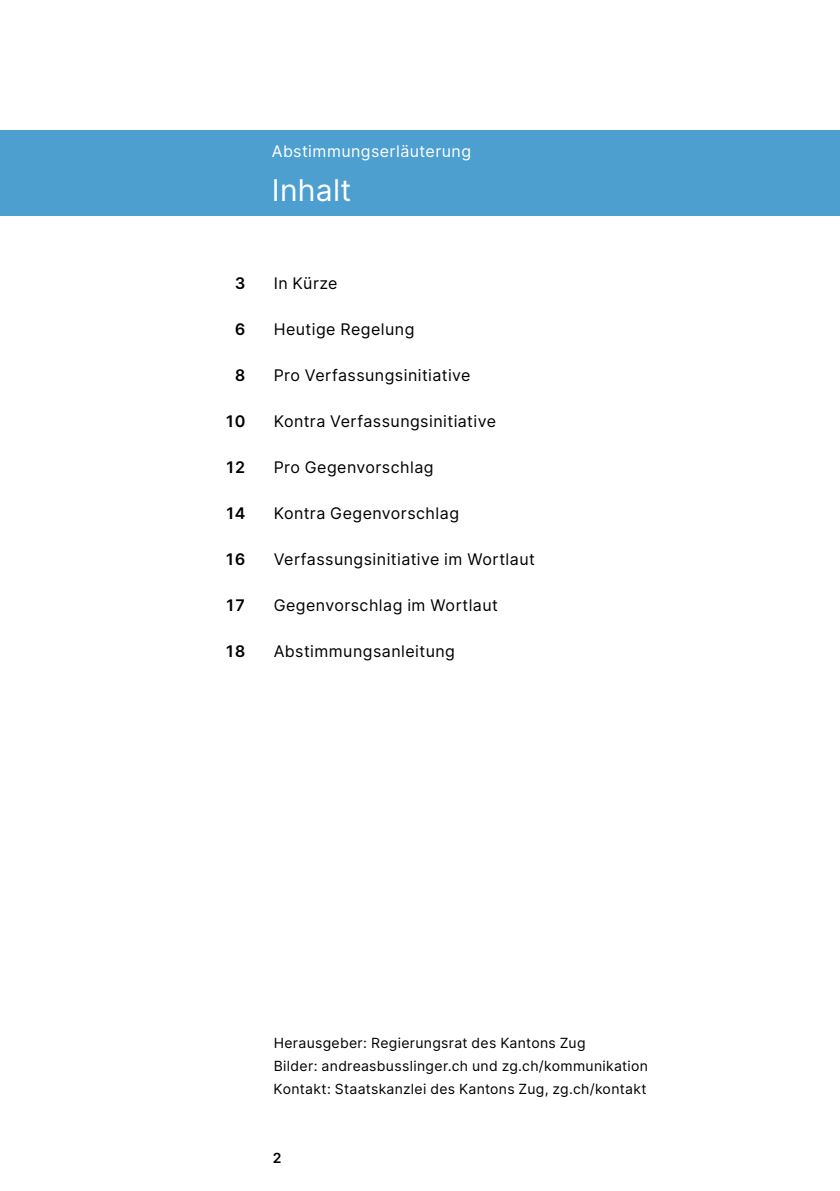
<style>
.page{position:relative;width:840px;height:1191px;background:#fff}
.page>*{position:absolute;margin:0;border:0;box-sizing:border-box;transform-origin:0 0}
.Titel{font:30px "Inter";letter-spacing:.01em;color:#fff}
.Inhaltsverzeichnis{font:16px "Inter";letter-spacing:.03em;color:#000}
.Untertitel{font:16px "Inter";letter-spacing:.03em;color:#fff}
.Inhaltsverzeichnis-2{font:600 16px "Inter";letter-spacing:-.04em;color:#000}
.Impressum{font:14px "Inter";letter-spacing:.025em;color:#000}
.t1{font:600 14px "Inter";color:#000}
</style>
<div class="page">
<div style="left:0;top:130px;width:839px;height:85px;background:#4d9fcf"></div>
<p class="Untertitel" style="left:271px;top:139px;width:201px">Abstimmungserläuterung</p>
<p class="Titel" style="left:271px;top:168px;width:81px">Inhalt</p>
<p class="Inhaltsverzeichnis-2" style="left:234px;top:271px;width:12px">3</p>
<p class="Inhaltsverzeichnis" style="left:273px;top:272px;width:65px">In Kürze</p>
<p class="Inhaltsverzeichnis-2" style="left:234px;top:317px;width:12px">6</p>
<p class="Inhaltsverzeichnis" style="left:273px;top:318px;width:142px">Heutige Regelung</p>
<p class="Inhaltsverzeichnis-2" style="left:234px;top:363px;width:12px">8</p>
<p class="Inhaltsverzeichnis" style="left:273px;top:364px;width:198px">Pro Verfassungsinitiative</p>
<p class="Inhaltsverzeichnis-2" style="left:224px;top:409px;width:22px">10</p>
<p class="Inhaltsverzeichnis" style="left:273px;top:410px;width:224px">Kontra Verfassungsinitiative</p>
<p class="Inhaltsverzeichnis-2" style="left:225px;top:455px;width:22px">12</p>
<p class="Inhaltsverzeichnis" style="left:273px;top:456px;width:161px">Pro Gegenvorschlag</p>
<p class="Inhaltsverzeichnis-2" style="left:224px;top:501px;width:22px">14</p>
<p class="Inhaltsverzeichnis" style="left:273px;top:502px;width:187px">Kontra Gegenvorschlag</p>
<p class="Inhaltsverzeichnis-2" style="left:224px;top:547px;width:22px">16</p>
<p class="Inhaltsverzeichnis" style="left:273px;top:548px;width:262px">Verfassungsinitiative im Wortlaut</p>
<p class="Inhaltsverzeichnis-2" style="left:225px;top:593px;width:22px">17</p>
<p class="Inhaltsverzeichnis" style="left:273px;top:594px;width:226px">Gegenvorschlag im Wortlaut</p>
<p class="Inhaltsverzeichnis-2" style="left:224px;top:639px;width:22px">18</p>
<p class="Inhaltsverzeichnis" style="left:273px;top:640px;width:183px">Abstimmungsanleitung</p>
<p class="Impressum" style="left:273px;top:1033px;width:313px">Herausgeber: Regierungsrat des Kantons Zug</p>
<p class="Impressum" style="left:273px;top:1056px;width:376px">Bilder: andreasbusslinger.ch und zg.ch/kommunikation</p>
<p class="Impressum" style="left:273px;top:1079px;width:374px">Kontakt: Staatskanzlei des Kantons Zug, zg.ch/kontakt</p>
<p class="t1" style="left:272px;top:1147px;width:11px">2</p>
</div>
